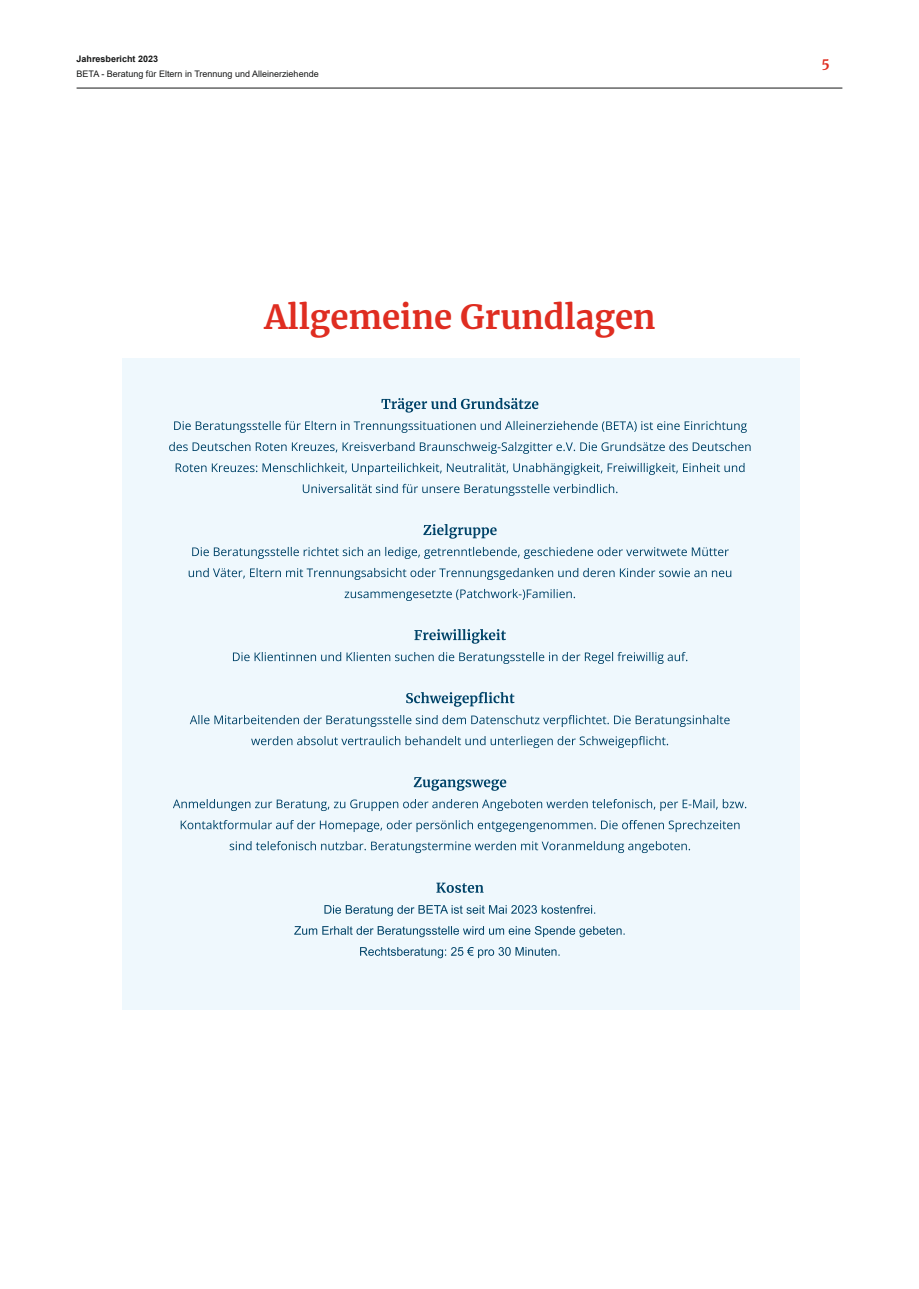
<style>
.page{position:relative;width:919px;height:1289px;background:#fff}
.page>*{position:absolute;margin:0;border:0;box-sizing:border-box;transform-origin:0 0}
.Headlinegröße_II_22_28_pt{font:700 33px "Merriweather";color:#df2d21}
.t1{font:700 13.5px "Merriweather";color:#df2d21}
.t2{font:9px "Arial";color:#171818}
.t3{font:700 9px "Arial";color:#171818}
</style>
<div class="page">
<hr style="left:77px;top:88px;width:765px;height:1px;background:#171818">
<div style="left:122px;top:358px;width:677px;height:651px;background:#eff8fd"></div>
<svg style="left:303px;top:484px;width:314px;height:12px"></svg>
<svg style="left:176px;top:463px;width:568px;height:12px"></svg>
<svg style="left:169px;top:442px;width:581px;height:12px"></svg>
<svg style="left:174px;top:421px;width:572px;height:12px"></svg>
<svg style="left:381px;top:398px;width:157px;height:14px"></svg>
<svg style="left:344px;top:589px;width:231px;height:12px"></svg>
<svg style="left:189px;top:568px;width:542px;height:12px"></svg>
<svg style="left:192px;top:547px;width:536px;height:12px"></svg>
<svg style="left:423px;top:524px;width:73px;height:14px"></svg>
<svg style="left:233px;top:652px;width:454px;height:12px"></svg>
<svg style="left:414px;top:629px;width:92px;height:14px"></svg>
<svg style="left:251px;top:736px;width:417px;height:12px"></svg>
<svg style="left:190px;top:715px;width:539px;height:12px"></svg>
<svg style="left:406px;top:692px;width:108px;height:14px"></svg>
<svg style="left:230px;top:841px;width:460px;height:12px"></svg>
<svg style="left:181px;top:820px;width:558px;height:12px"></svg>
<svg style="left:173px;top:799px;width:573px;height:12px"></svg>
<svg style="left:413px;top:777px;width:93px;height:13px"></svg>
<svg style="left:360px;top:947px;width:199px;height:11px"></svg>
<svg style="left:294px;top:926px;width:330px;height:11px"></svg>
<svg style="left:324px;top:905px;width:271px;height:11px"></svg>
<svg style="left:436px;top:882px;width:47px;height:10px"></svg>
<p class="t3" style="left:77px;top:52px;width:83px">Jahresbericht 2023</p>
<p class="t2" style="left:77px;top:67px;width:243px">BETA - Beratung für Eltern in Trennung und Alleinerziehende</p>
<p class="Headlinegröße_II_22_28_pt" style="left:264px;top:294px;width:393px">Allgemeine Grundlagen</p>
<h2 class="t1" style="left:821px;top:54px;width:10px">5</h2>
</div>
